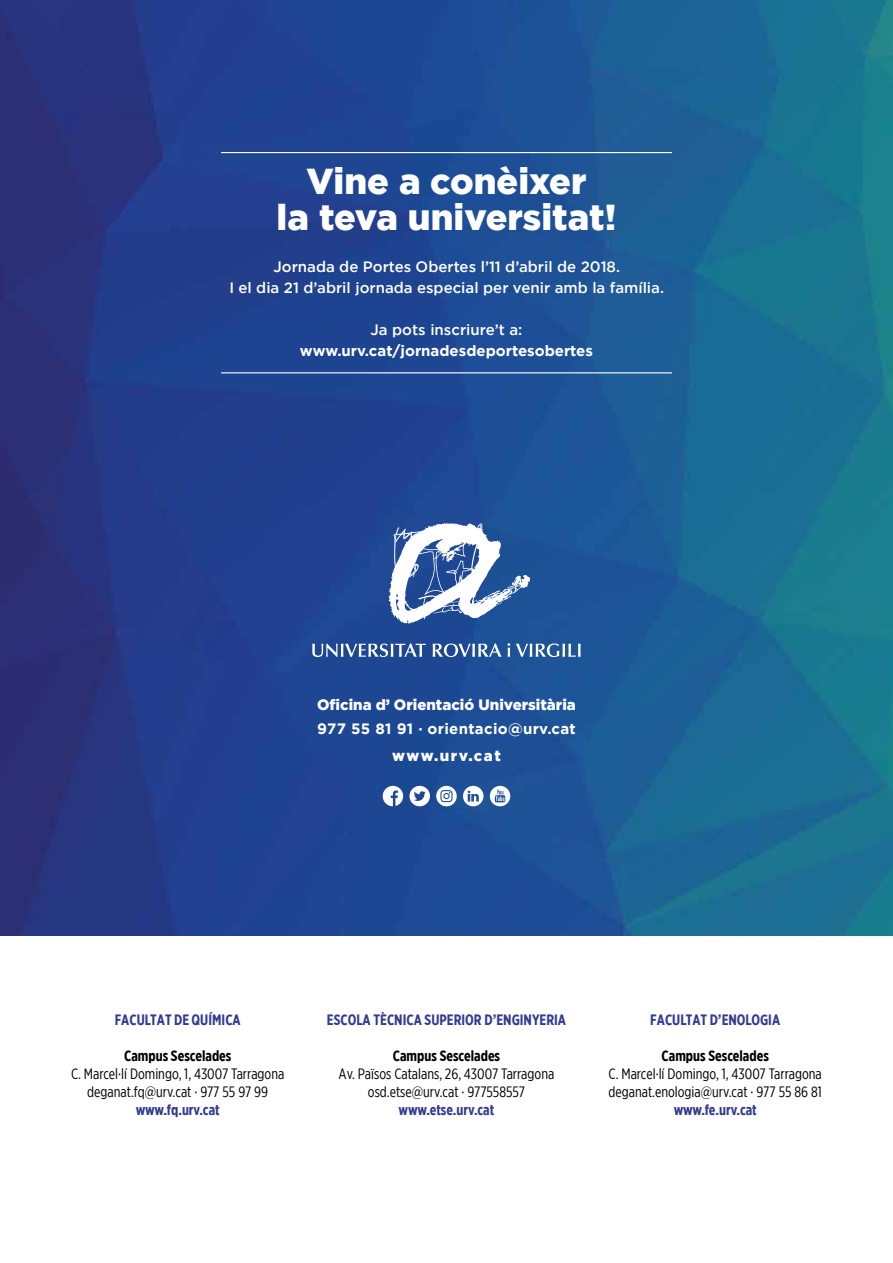
<style>
.page{position:relative;width:893px;height:1263px;background:#fff}
.page>*{position:absolute;margin:0;border:0;box-sizing:border-box;transform-origin:0 0}
.t1{font:900 36px/36px "Gotham";color:#fff;text-align:center}
.t2{font:15px/18px "Gotham X Narrow";color:#000;text-align:center}
.t3{font:700 15px "Gotham X Narrow";color:#323b90}
.t4{font:500 15px/21px "Gotham";color:#fff;text-align:center}
.t5{font:700 15px "Gotham X Narrow";color:#000}
.t6{font:700 15px "Gotham";color:#fff}
.t7{font:900 15px "Gotham";color:#fff}
.t8{font:700 15px "Gotham";letter-spacing:.02em;color:#fff}
.t9{font:900 15px "Gotham";letter-spacing:.095em;color:#fff}
</style>
<div class="page">
<img style="left:0;top:0;width:893px;height:936px">
<svg style="left:388px;top:523px;width:142px;height:101px"></svg>
<svg style="left:312px;top:643px;width:114px;height:14px"></svg>
<svg style="left:433px;top:643px;width:68px;height:14px"></svg>
<svg style="left:508px;top:643px;width:2px;height:14px"></svg>
<svg style="left:516px;top:643px;width:65px;height:14px"></svg>
<svg style="left:409px;top:786px;width:21px;height:20px"></svg>
<svg style="left:436px;top:786px;width:21px;height:20px"></svg>
<svg style="left:383px;top:786px;width:20px;height:20px"></svg>
<svg style="left:463px;top:786px;width:20px;height:20px"></svg>
<svg style="left:490px;top:786px;width:20px;height:20px"></svg>
<hr style="left:221px;top:152px;width:451px;height:1px;background:#fff">
<hr style="left:221px;top:372px;width:451px;height:1px;background:#fff">
<h1 class="t1" style="left:277px;top:162px;width:341px">Vine a conèixer<br>la teva universitat!</h1>
<p class="t4" style="left:229px;top:255px;width:436px">Jornada de Portes Obertes l’11 d’abril de 2018.<br>I el dia 21 d’abril jornada especial per venir amb la família.</p>
<p class="t4" style="left:370px;top:318px;width:153px">Ja pots inscriure’t a:</p>
<p class="t6" style="left:300px;top:340px;width:295px">www.urv.cat/jornadesdeportesobertes</p>
<p class="t7" style="left:317px;top:694px;width:260px">Oficina d’ Orientació Universitària</p>
<p class="t8" style="left:317px;top:718px;width:260px">977 55 81 91 · orientacio@urv.cat</p>
<p class="t9" style="left:392px;top:745px;width:110px">www.urv.cat</p>
<p class="t3" style="left:115px;top:1010px;width:128px">FACULTAT DE QUÍMICA</p>
<p class="t5" style="left:124px;top:1046px;width:109px">Campus Sescelades</p>
<p class="t2" style="left:71px;top:1064px;width:215px">C. Marcel·lí Domingo, 1, 43007 Tarragona deganat.fq@urv.cat · 977 55 97 99</p>
<p class="t3" style="left:136px;top:1100px;width:85px">www.fq.urv.cat</p>
<p class="t3" style="left:327px;top:1010px;width:241px">ESCOLA TÈCNICA SUPERIOR D’ENGINYERIA</p>
<p class="t5" style="left:393px;top:1046px;width:109px">Campus Sescelades</p>
<p class="t2" style="left:339px;top:1064px;width:217px">Av. Països Catalans, 26, 43007 Tarragona osd.etse@urv.cat · 977558557</p>
<p class="t3" style="left:399px;top:1100px;width:97px">www.etse.urv.cat</p>
<p class="t3" style="left:650px;top:1010px;width:131px">FACULTAT D’ENOLOGIA</p>
<p class="t5" style="left:662px;top:1046px;width:109px">Campus Sescelades</p>
<p class="t2" style="left:608px;top:1064px;width:215px;text-align:left">C. Marcel·lí Domingo, 1, 43007 Tarragona deganat.enologia@urv.cat · 977 55 86 81</p>
<p class="t3" style="left:674px;top:1100px;width:85px">www.fe.urv.cat</p>
</div>
